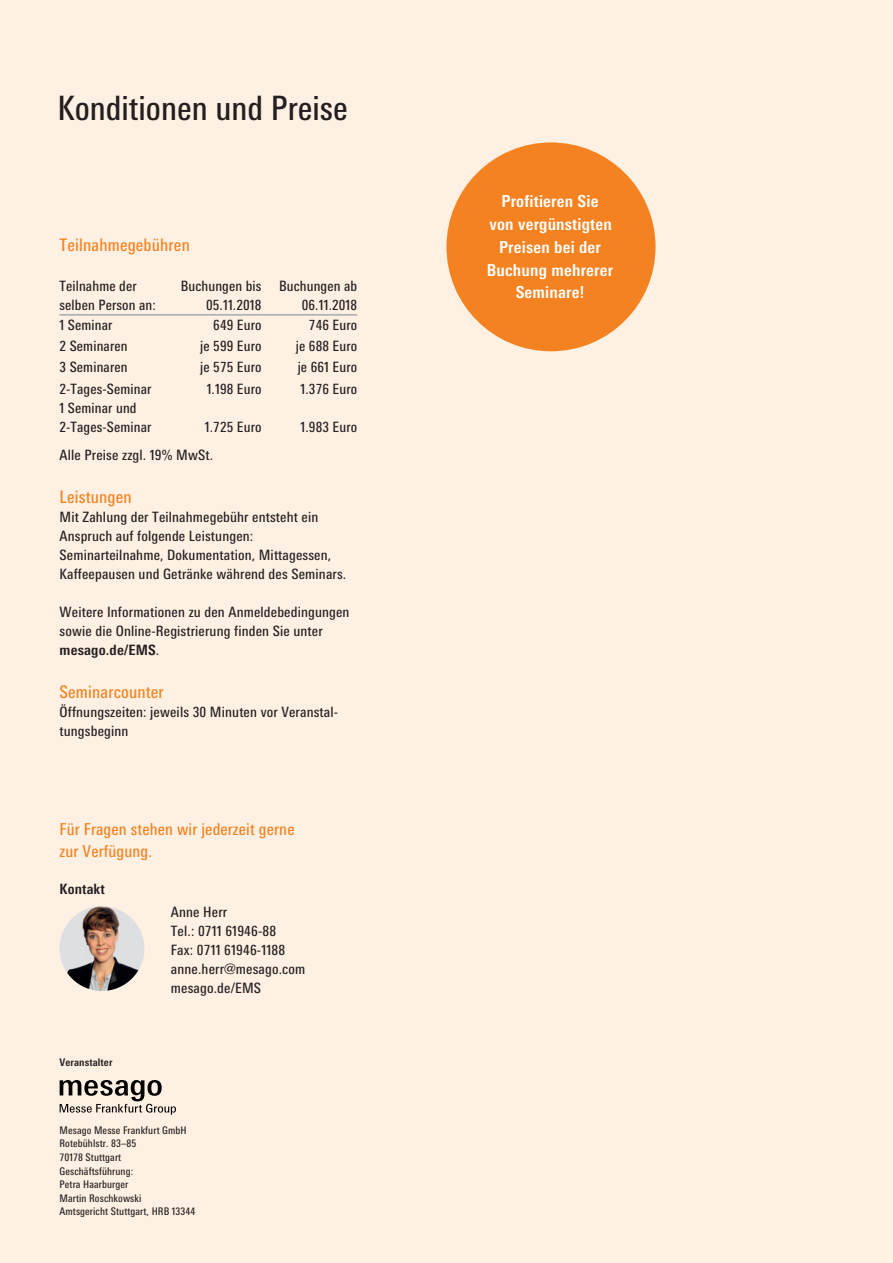
<style>
.page{position:relative;width:893px;height:1263px;background:#fef0e2}
.page>*{position:absolute;margin:0;border:0;box-sizing:border-box;transform-origin:0 0}
.t1{font:condensed 33.6px "Messe Univers";color:#231f20}
.t2{font:condensed 17.25px "Messe Univers";letter-spacing:.01em;color:#f58220}
.t3{font:700 condensed 16.5px/22.6px "Messe Univers";letter-spacing:.01em;color:#fff;text-align:center}
.t4{font:condensed 16.5px/22.6px "Messe Univers";letter-spacing:.01em;color:#f58220}
.t5{font:condensed 14.25px/19px "Messe Univers";letter-spacing:.01em;color:#231f20}
.t6{font:700 condensed 14.25px "Messe Univers";letter-spacing:.01em;color:#231f20}
.t7{font:condensed 10.5px/13.6px "Messe Univers";letter-spacing:.01em;color:#231f20}
.t8{font:700 condensed 10.5px "Messe Univers";letter-spacing:.01em;color:#231f20}
.s1{font-weight:700}
</style>
<div class="page">
<svg style="left:60px;top:1080px;width:116px;height:35px"></svg>
<hr style="left:60px;top:314px;width:106px;height:1px;background:#7a868d">
<hr style="left:166px;top:314px;width:95px;height:1px;background:#7a868d">
<hr style="left:261px;top:314px;width:96px;height:1px;background:#7a868d">
<img style="left:60px;top:906px;width:84px;height:85px;border-radius:42px">
<div style="left:446px;top:142px;width:209px;height:209px;background:#f58220;border-radius:50%"></div>
<h1 class="t1" style="left:57px;top:87px;width:292px">Konditionen und Preise</h1>
<p class="t2" style="left:60px;top:234px;width:132px">Teilnahmegebühren</p>
<p class="t5" style="left:60px;top:276px;width:98px">Teilnahme der selben Person an:</p>
<p class="t5" style="left:181px;top:276px;width:82px;text-align:right">Buchungen bis<br>05.11.2018</p>
<p class="t5" style="left:279px;top:276px;width:80px;text-align:right">Buchungen ab<br>06.11.2018</p>
<p class="t5" style="left:60px;top:315px;width:54px">1 Seminar</p>
<p class="t5" style="left:213px;top:315px;width:50px">649 Euro</p>
<p class="t5" style="left:309px;top:315px;width:50px">746 Euro</p>
<p class="t5" style="left:60px;top:336px;width:70px">2 Seminaren</p>
<p class="t5" style="left:200px;top:336px;width:63px">je 599 Euro</p>
<p class="t5" style="left:296px;top:336px;width:63px">je 688 Euro</p>
<p class="t5" style="left:60px;top:357px;width:70px">3 Seminaren</p>
<p class="t5" style="left:200px;top:357px;width:63px">je 575 Euro</p>
<p class="t5" style="left:298px;top:357px;width:61px">je 661 Euro</p>
<p class="t5" style="left:60px;top:379px;width:94px">2-Tages-Seminar<br>1 Seminar und<br>2-Tages-Seminar</p>
<p class="t5" style="left:207px;top:379px;width:56px">1.198 Euro</p>
<p class="t5" style="left:301px;top:379px;width:58px">1.376 Euro</p>
<p class="t5" style="left:301px;top:417px;width:58px">1.983 Euro</p>
<p class="t5" style="left:205px;top:417px;width:58px">1.725 Euro</p>
<p class="t5" style="left:60px;top:445px;width:155px">Alle Preise zzgl. 19% MwSt.</p>
<p class="t2" style="left:60px;top:486px;width:74px">Leistungen</p>
<p class="t5" style="left:60px;top:507px;width:288px">Mit Zahlung der Teilnahmegebühr entsteht ein Anspruch auf folgende Leistungen:<br>Seminarteilnahme, Dokumentation, Mittagessen, Kaffeepausen und Getränke während des Seminars.</p>
<p class="t5" style="left:60px;top:602px;width:291px">Weitere Informationen zu den Anmeldebedingungen sowie die Online-Registrierung finden Sie unter <span class="s1">mesago.de/EMS</span>.</p>
<p class="t2" style="left:60px;top:681px;width:106px">Seminarcounter</p>
<p class="t5" style="left:60px;top:702px;width:280px">Öffnungszeiten: jeweils 30 Minuten vor Veranstal&shy;tungsbeginn</p>
<p class="t4" style="left:60px;top:817px;width:236px">Für Fragen stehen wir jederzeit gerne zur Verfügung.</p>
<p class="t6" style="left:60px;top:880px;width:47px">Kontakt</p>
<p class="t8" style="left:60px;top:1055px;width:54px">Veranstalter</p>
<p class="t5" style="left:171px;top:902px;width:136px">Anne Herr<br>Tel.: 0711 61946-88<br>Fax: 0711 61946-1188 anne.herr@mesago.com mesago.de/EMS</p>
<p class="t7" style="left:60px;top:1123px;width:137px">Mesago Messe Frankfurt GmbH<br>Rotebühlstr. 83–85<br>70178 Stuttgart<br>Geschäftsführung:<br>Petra Haarburger<br>Martin Roschkowski<br>Amtsgericht Stuttgart, HRB 13344</p>
<p class="t3" style="left:487px;top:190px;width:128px">Profitieren Sie<br>von vergünstigten<br>Preisen bei der<br>Buchung mehrerer<br>Seminare!</p>
</div>
